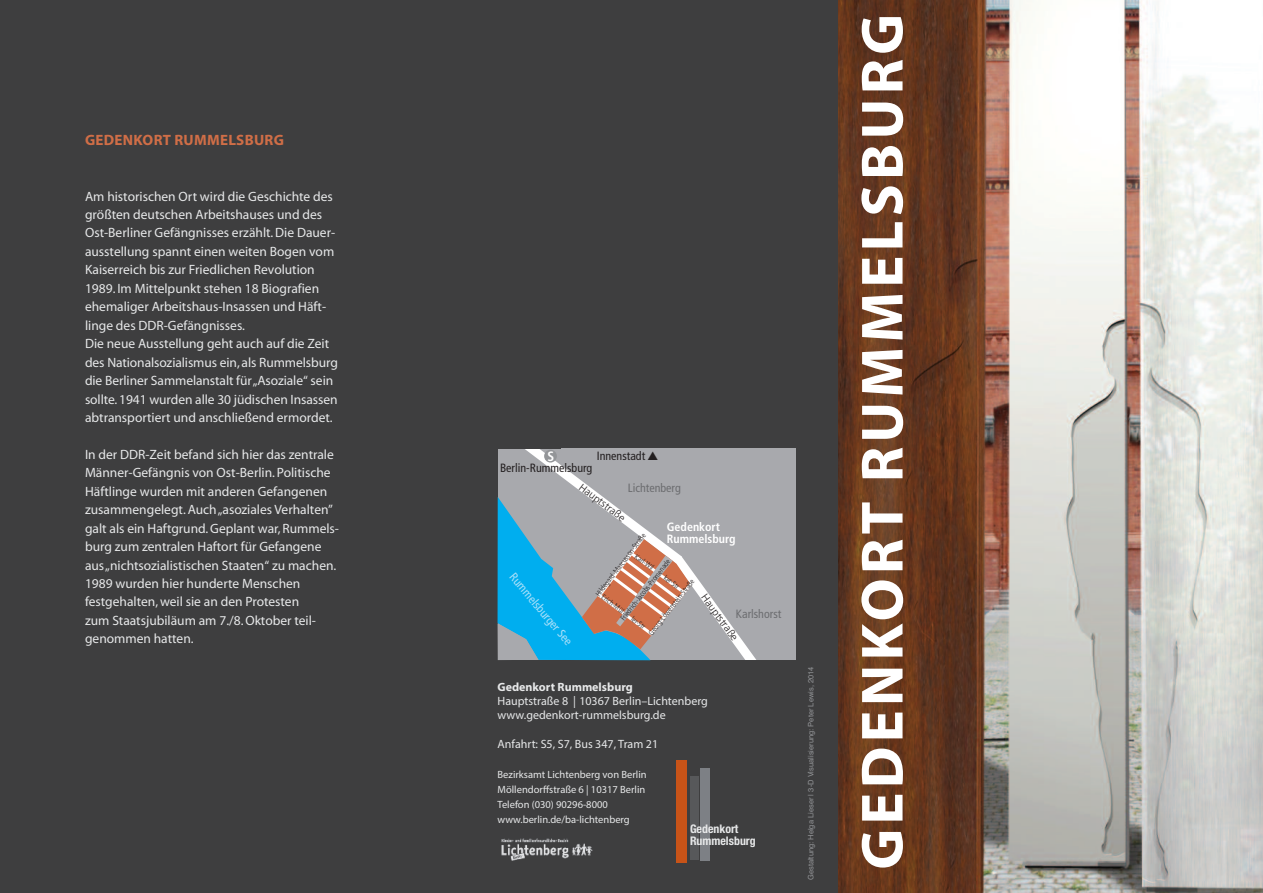
<style>
.page{position:relative;width:1263px;height:893px;background:#fff}
.page>*{position:absolute;margin:0;border:0;box-sizing:border-box;transform-origin:0 0}
.t1{font:700 60px "Myriad Pro";letter-spacing:.07em;color:#fff}
.t2{font:700 15px "Myriad Pro";letter-spacing:.02em;color:#d06e47}
.t3{font:13.5px/18.5px "Myriad";color:#e7e8e9}
.t4{font:700 condensed 13.5px "Frutiger";color:#fff}
.t5{font:12px/14.4px "Myriad Pro";color:#e7e8e9}
.t6{font:condensed 12px "Frutiger";color:#231f20}
.t7{font:condensed 12px "Frutiger";color:#6c6d70}
.t8{font:700 12px "Myriad Pro";color:#e7e8e9}
.t9{font:700 condensed 12px/12px "Frutiger";color:#fff}
.t10{font:condensed 12px "Frutiger";color:#aae0f9}
.t11{font:700 condensed 11.85px/11.9px "Helvetica Neue";color:#e7e8e9}
.t12{font:10.5px/15px "Myriad Pro";color:#e7e8e9}
.t13{font:300 10.5px "Frutiger";color:#231f20}
.t14{font:300 condensed 7.5px "Frutiger";color:#231f20}
.t15{font:7.5px "Helvetica";color:#939598}
</style>
<div class="page">
<img style="left:838px;top:0;width:425px;height:893px">
<div style="left:0;top:0;width:838px;height:893px;background:#3e3e3f"></div>
<div style="left:498px;top:448px;width:297px;height:212px;background:#a8a9ad"></div>
<svg style="left:497px;top:448px;width:259px;height:213px"></svg>
<div style="left:544px;top:450px;width:13px;height:12px;background:#939598;border-radius:50%"></div>
<div style="left:720px;top:660px;width:42px;height:13px;background:#3e3e3f"></div>
<img style="left:501px;top:838px;width:92px;height:23px">
<div style="left:676px;top:760px;width:10px;height:102px;background:#c75318"></div>
<div style="left:690px;top:776px;width:8px;height:83px;background:#57585a"></div>
<div style="left:700px;top:769px;width:9px;height:92px;background:#7d8085"></div>
<p class="t2" style="left:85px;top:135px;width:200px">GEDENKORT RUMMELSBURG</p>
<p class="t3" style="left:85px;top:188px;width:254px">Am historischen Ort wird die Geschichte des größten deutschen Arbeitshauses und des Ost-Berliner Gefängnisses erzählt.Die Dauer&shy;ausstellung spannt einen weiten Bogen vom Kaiserreich bis zur Friedlichen Revolution 1989.Im Mittelpunkt stehen 18 Biografien ehemaliger Arbeitshaus-Insassen und Häft&shy;linge des DDR-Gefängnisses.<br>Die neue Ausstellung geht auch auf die Zeit des Nationalsozialismus ein,als Rummelsburg die Berliner Sammelanstalt für„Asoziale“ sein sollte.1941 wurden alle 30 jüdischen Insassen abtransportiert und anschließend ermordet.</p>
<p class="t3" style="left:85px;top:446px;width:256px">In der DDR-Zeit befand sich hier das zentrale Männer-Gefängnis von Ost-Berlin.Politische Häftlinge wurden mit anderen Gefangenen zusammengelegt.Auch„asoziales Verhalten” galt als ein Haftgrund.Geplant war,Rummels&shy;burg zum zentralen Haftort für Gefangene aus„nichtsozialistischen Staaten“ zu machen.<br>1989 wurden hier hunderte Menschen festgehalten,weil sie an den Protesten<br>zum Staatsjubiläum am 7./8.Oktober teil&shy;genommen hatten.</p>
<p class="t6" style="left:597px;top:451px;width:63px">Innenstadt ▲</p>
<p class="t7" style="left:628px;top:483px;width:55px">Lichtenberg</p>
<p class="t4" style="left:547px;top:451px;width:8px">S</p>
<p class="t6" style="left:500px;top:463px;width:94px">Berlin-Rummelsburg</p>
<p class="t13" style="left:583px;top:482px;width:56px;rotate:37deg">Hauptstraße</p>
<p class="t9" style="left:667px;top:522px;width:70px">Gedenkort<br>Rummelsburg</p>
<p class="t14" style="left:595px;top:594px;width:79px;rotate:-53deg">Hildegard-Marcusson-Straße</p>
<p class="t14" style="left:637px;top:553px;width:23px;rotate:36deg">Karl-Wil</p>
<p class="t14" style="left:620px;top:618px;width:77px;rotate:-52deg">Friedrich-Jacobs-Promenade</p>
<p class="t10" style="left:516px;top:571px;width:92px;rotate:50deg">Rummelsburger See</p>
<p class="t14" style="left:666px;top:574px;width:19px;rotate:36deg">ker-Str</p>
<p class="t14" style="left:648px;top:632px;width:71px;rotate:-52deg">Georg-Löwenstein-Straße</p>
<p class="t13" style="left:707px;top:592px;width:56px;rotate:54deg">Hauptstraße</p>
<p class="t14" style="left:604px;top:593px;width:27px;rotate:37deg">Erich-Mül</p>
<p class="t7" style="left:736px;top:609px;width:47px">Karlshorst</p>
<p class="t14" style="left:634px;top:615px;width:18px;rotate:37deg">ler-Str</p>
<p class="t8" style="left:497px;top:682px;width:137px">Gedenkort Rummelsburg</p>
<p class="t5" style="left:497px;top:695px;width:212px">Hauptstraße 8 | 10367 Berlin–Lichtenberg www.gedenkort-rummelsburg.de</p>
<p class="t5" style="left:497px;top:738px;width:162px">Anfahrt: S5, S7, Bus 347, Tram 21</p>
<p class="t12" style="left:497px;top:767px;width:151px">Bezirksamt Lichtenberg von Berlin<br>Möllendorffstraße 6 | 10317 Berlin<br>Telefon (030) 90296-8000 www.berlin.de/ba-lichtenberg</p>
<p class="t11" style="left:690px;top:822px;width:67px">Gedenkort<br>Rummelsburg</p>
<p class="t15" style="left:807px;top:880px;width:215px;rotate:-90deg">Gestaltung: Helga Lieser | 3-D Visualisierung: Peter Lewis, 2014</p>
<h1 class="t1" style="left:860px;top:870px;width:857px;rotate:-90deg">GEDENKORT RUMMELSBURG</h1>
</div>
